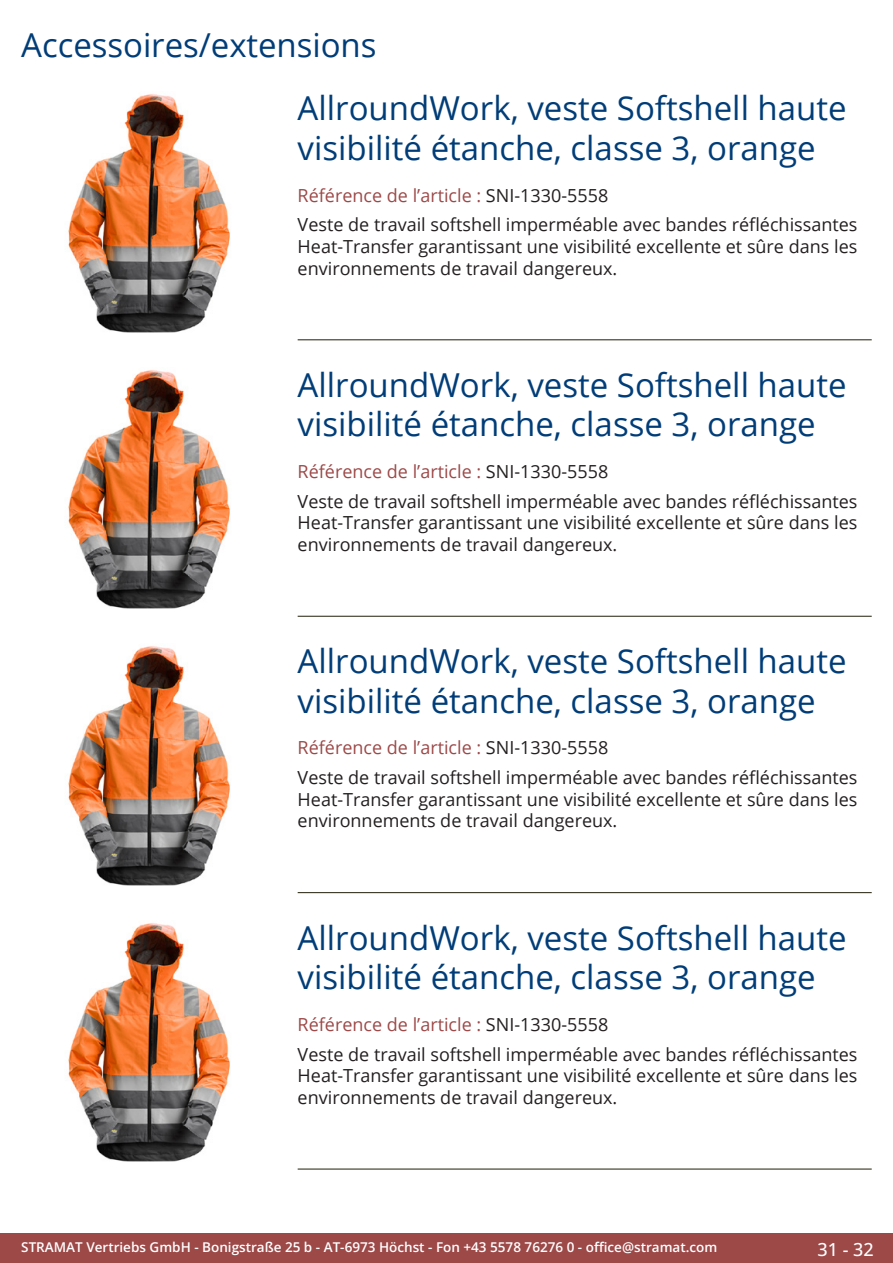
<style>
.page{position:relative;width:893px;height:1263px;background:#fff}
.page>*{position:absolute;margin:0;border:0;box-sizing:border-box;transform-origin:0 0}
.Produkttitel{font:33px/39.6px "Open Sans";color:#003d78}
.RastTitel{font:33px "Open Sans";color:#003d78}
.Beschreibung_Text{font:18px/21.6px "Open Sans";color:#231f20;text-align:justify}
.TechDaten_Überschrif{font:18px "Open Sans";color:#9c4948}
.t1{font:500 18px "Open Sans";color:#fff}
.t2{font:600 13.5px "Open Sans";color:#fff}
.s1{color:#231f20}
</style>
<div class="page">
<div style="left:0;top:1233px;width:893px;height:30px;background:#9c4948"></div>
<hr style="left:298px;top:340px;width:574px;height:1px;background:#201d08">
<hr style="left:298px;top:616px;width:574px;height:1px;background:#201d08">
<hr style="left:298px;top:892px;width:574px;height:1px;background:#201d08">
<hr style="left:298px;top:1169px;width:574px;height:1px;background:#201d08">
<img style="left:68px;top:94px;width:162px;height:239px">
<img style="left:68px;top:370px;width:162px;height:239px">
<img style="left:68px;top:646px;width:162px;height:240px">
<img style="left:68px;top:923px;width:162px;height:239px">
<p class="RastTitel" style="left:21px;top:22px;width:357px">Accessoires/extensions</p>
<p class="Produkttitel" style="left:298px;top:88px;width:550px">AllroundWork, veste Softshell haute visibilité étanche, classe 3, orange</p>
<p class="TechDaten_Überschrif" style="left:298px;top:183px;width:312px">Référence de l’article : <span class="s1">SNI-1330-5558</span></p>
<p class="Beschreibung_Text" style="left:298px;top:214px;width:561px">Veste de travail softshell imperméable avec bandes réfléchissantes Heat-Transfer garantissant une visibilité excellente et sûre dans les environnements de travail dangereux.</p>
<p class="Produkttitel" style="left:298px;top:364px;width:550px">AllroundWork, veste Softshell haute visibilité étanche, classe 3, orange</p>
<p class="TechDaten_Überschrif" style="left:298px;top:459px;width:312px">Référence de l’article : <span class="s1">SNI-1330-5558</span></p>
<p class="Beschreibung_Text" style="left:298px;top:490px;width:561px">Veste de travail softshell imperméable avec bandes réfléchissantes Heat-Transfer garantissant une visibilité excellente et sûre dans les environnements de travail dangereux.</p>
<p class="Produkttitel" style="left:298px;top:640px;width:550px">AllroundWork, veste Softshell haute visibilité étanche, classe 3, orange</p>
<p class="TechDaten_Überschrif" style="left:298px;top:735px;width:312px">Référence de l’article : <span class="s1">SNI-1330-5558</span></p>
<p class="Beschreibung_Text" style="left:298px;top:766px;width:561px">Veste de travail softshell imperméable avec bandes réfléchissantes Heat-Transfer garantissant une visibilité excellente et sûre dans les environnements de travail dangereux.</p>
<p class="Produkttitel" style="left:298px;top:917px;width:550px">AllroundWork, veste Softshell haute visibilité étanche, classe 3, orange</p>
<p class="TechDaten_Überschrif" style="left:298px;top:1012px;width:312px">Référence de l’article : <span class="s1">SNI-1330-5558</span></p>
<p class="Beschreibung_Text" style="left:298px;top:1043px;width:561px">Veste de travail softshell imperméable avec bandes réfléchissantes Heat-Transfer garantissant une visibilité excellente et sûre dans les environnements de travail dangereux.</p>
<p class="t2" style="left:21px;top:1238px;width:698px">STRAMAT Vertriebs GmbH - Bonigstraße 25 b - AT-6973 Höchst - Fon +43 5578 76276 0 - office@stramat.com</p>
<p class="t1" style="left:817px;top:1237px;width:58px">31 - 32</p>
</div>
